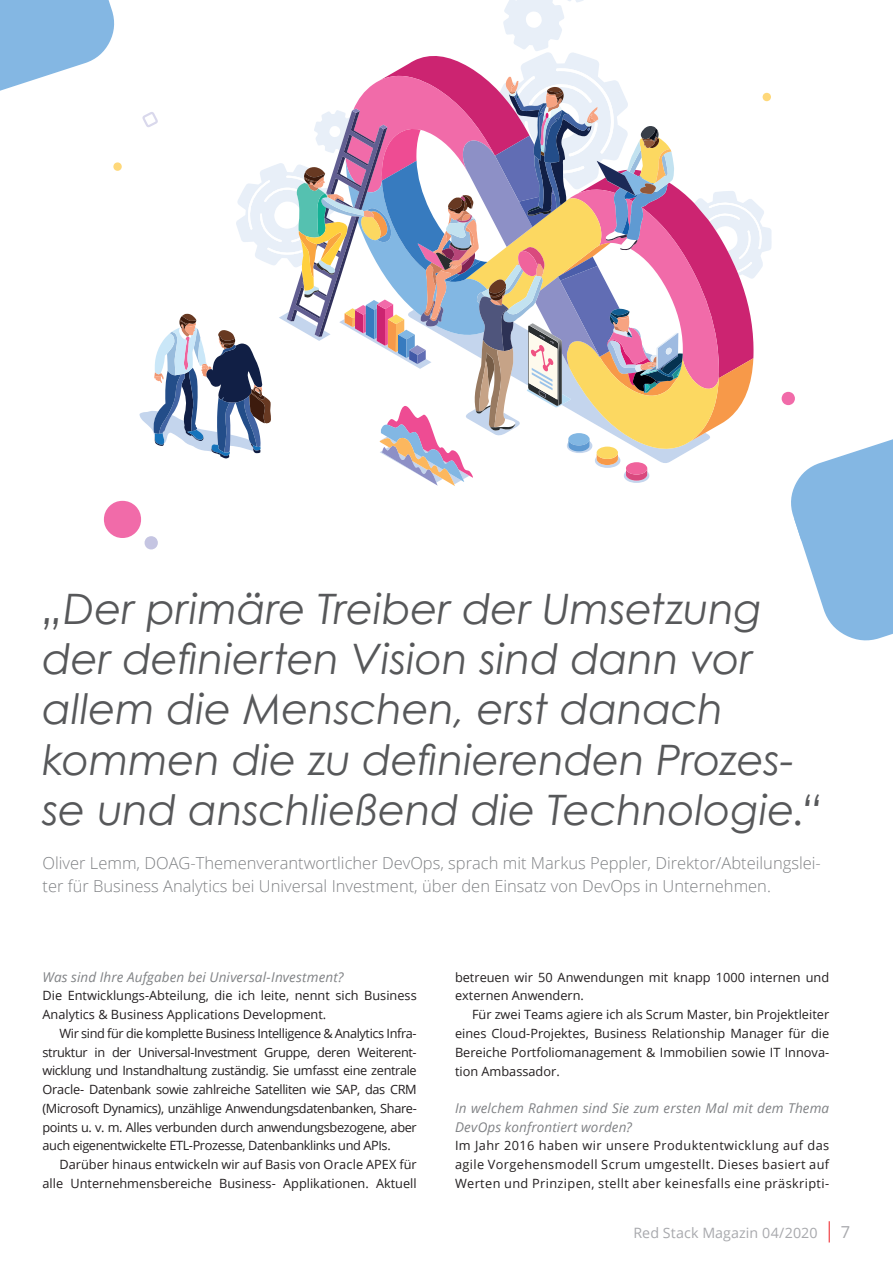
<style>
.page{position:relative;width:893px;height:1263px;background:#fff}
.page>*{position:absolute;margin:0;border:0;box-sizing:border-box;transform-origin:0 0}
.t1{font:italic 42px/50.4px "Century Gothic";letter-spacing:-.005em;color:#57585a}
.t2{font:300 16.5px/22.5px "Open Sans";color:#808285}
.t3{font:16.5px "Open Sans";color:#a8a9ad}
.t4{font:14.25px "Open Sans";letter-spacing:.005em;color:#a8a9ad}
.t5{font:italic 13.5px/18.8px "Open Sans";letter-spacing:.01em;color:#808285}
.t6{font:12.75px/18.8px "Open Sans";color:#231f20;text-align:justify}
</style>
<div class="page">
<svg style="left:829px;top:1221px;width:1px;height:21px"></svg>
<svg style="left:103px;top:0;width:692px;height:550px"></svg>
<svg style="left:0;top:0;width:116px;height:91px"></svg>
<svg style="left:790px;top:435px;width:103px;height:206px"></svg>
<h1 class="t1" style="left:43px;top:583px;width:782px">„Der primäre Treiber der Umsetzung der definierten Vision sind dann vor allem die Menschen, erst danach kommen die zu definierenden Prozes&shy;se und anschließend die Technologie.“</h1>
<p class="t2" style="left:43px;top:851px;width:780px">Oliver Lemm, DOAG-Themenverantwortlicher DevOps, sprach mit Markus Peppler, Direktor/Abteilungslei&shy;ter für Business Analytics bei Universal Investment, über den Einsatz von DevOps in Unternehmen.</p>
<p class="t5" style="left:43px;top:967px;width:302px">Was sind Ihre Aufgaben bei Universal-Investment?</p>
<p class="t6" style="left:43px;top:986px;width:376px">Die Entwicklungs-Abteilung, die ich leite, nennt sich Business<br>Analytics &amp; Business Applications Development.</p>
<p class="t6" style="left:43px;top:1023px;width:376px;text-indent:17px">Wir sind für die komplette Business Intelligence &amp; Analytics Infra&shy;struktur in der Universal-Investment Gruppe, deren Weiterent&shy;wicklung und Instandhaltung zuständig. Sie umfasst eine zentrale Oracle- Datenbank sowie zahlreiche Satelliten wie SAP, das CRM (Microsoft Dynamics), unzählige Anwendungsdatenbanken, Share&shy;points u. v. m. Alles verbunden durch anwendungsbezogene, aber auch eigenentwickelte ETL-Prozesse, Datenbanklinks und APIs.</p>
<p class="t6" style="left:43px;top:1155px;width:376px;text-align:right">Darüber hinaus entwickeln wir auf Basis von Oracle APEX für alle Unternehmensbereiche Business- Applikationen. Aktuell</p>
<p class="t6" style="left:455px;top:967px;width:376px">betreuen wir 50 Anwendungen mit knapp 1000 internen und externen Anwendern.</p>
<p class="t6" style="left:455px;top:1005px;width:376px;text-indent:17px">Für zwei Teams agiere ich als Scrum Master, bin Projektleiter eines Cloud-Projektes, Business Relationship Manager für die Bereiche Portfoliomanagement &amp; Immobilien sowie IT Innova&shy;tion Ambassador.</p>
<p class="t5" style="left:455px;top:1098px;width:376px">In welchem Rahmen sind Sie zum ersten Mal mit dem Thema<br>DevOps konfrontiert worden?</p>
<p class="t6" style="left:455px;top:1136px;width:376px">Im Jahr 2016 haben wir unsere Produktentwicklung auf das agile Vorgehensmodell Scrum umgestellt. Dieses basiert auf Werten und Prinzipen, stellt aber keinesfalls eine präskripti-</p>
<p class="t4" style="left:633px;top:1223px;width:186px">Red Stack Magazin 04/2020</p>
<p class="t3" style="left:841px;top:1221px;width:11px">7</p>
</div>
